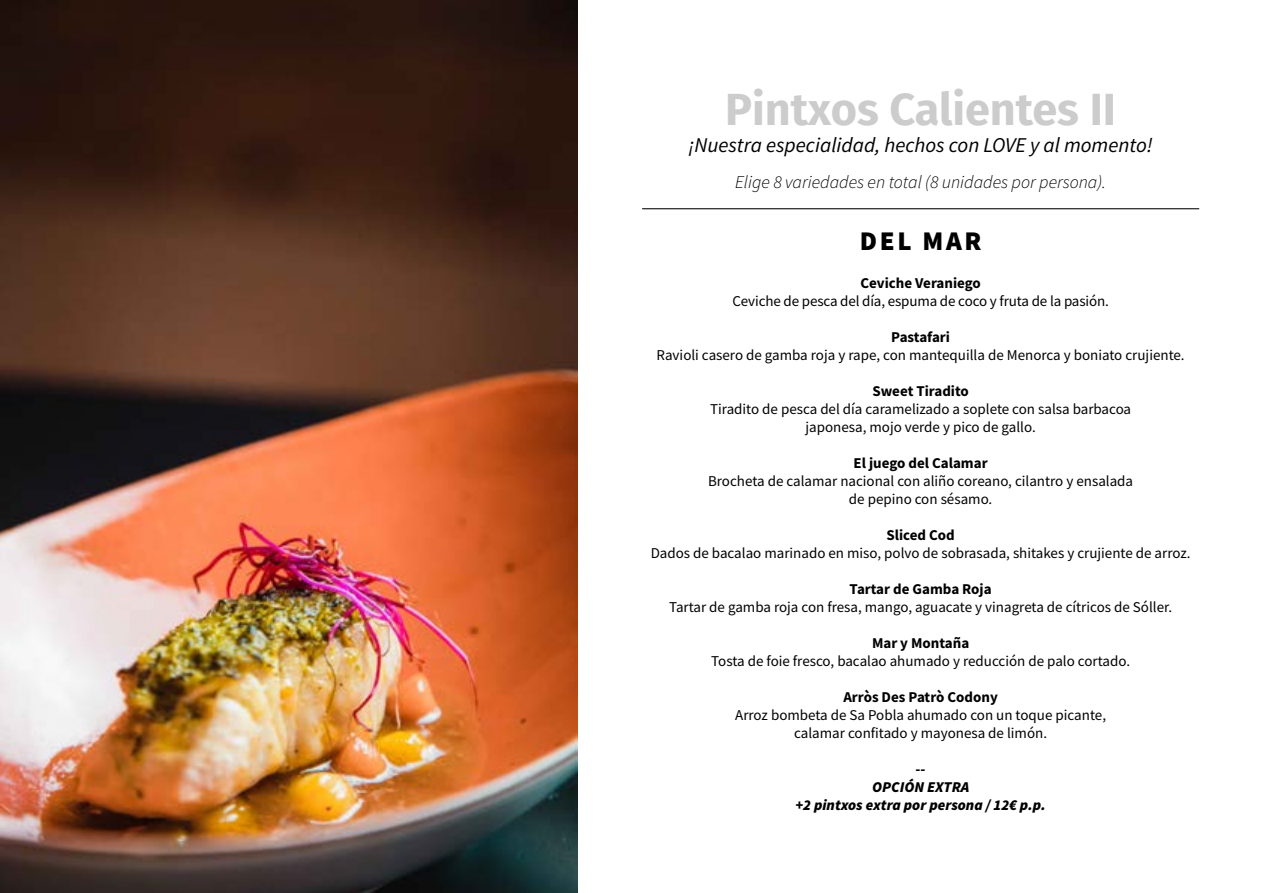
<style>
.page{position:relative;width:1263px;height:893px;background:#fff}
.page>*{position:absolute;margin:0;border:0;box-sizing:border-box;transform-origin:0 0}
.t1{font:700 45px "Fira Sans";color:#ccc}
.t2{font:900 27px "Source Sans Pro";letter-spacing:.1em;color:#000}
.t3{font:italic 21px "Source Sans Pro";color:#000}
.t4{font:italic 300 18px "Source Sans Pro";color:#000}
.t5{font:15px/18px "Source Sans Pro";color:#000;text-align:center}
.t6{font:700 15px "Source Sans Pro";color:#000}
.t7{font:italic 900 15px/18px "Source Sans Pro";color:#000;text-align:center}
</style>
<div class="page">
<hr style="left:642px;top:208px;width:557px;height:1px;background:#000">
<img style="left:0;top:0;width:577px;height:893px">
<h1 class="t1" style="left:725px;top:71px;width:392px">Pintxos Calientes II</h1>
<h3 class="t3" style="left:688px;top:132px;width:466px">¡Nuestra especialidad, hechos con LOVE y al momento!</h3>
<p class="t4" style="left:735px;top:171px;width:372px">Elige 8 variedades en total (8 unidades por persona).</p>
<h2 class="t2" style="left:860px;top:222px;width:123px">DEL MAR</h2>
<p class="t6" style="left:860px;top:273px;width:122px">Ceviche Veraniego</p>
<p class="t5" style="left:732px;top:292px;width:378px">Ceviche de pesca del día, espuma de coco y fruta de la pasión.</p>
<p class="t6" style="left:891px;top:327px;width:60px">Pastafari</p>
<p class="t5" style="left:657px;top:346px;width:530px">Ravioli casero de gamba roja y rape, con mantequilla de Menorca y boniato crujiente.</p>
<p class="t6" style="left:872px;top:381px;width:98px">Sweet Tiradito</p>
<p class="t5" style="left:710px;top:400px;width:423px">Tiradito de pesca del día caramelizado a soplete con salsa barbacoa japonesa, mojo verde y pico de gallo.</p>
<p class="t6" style="left:853px;top:453px;width:136px">El juego del Calamar</p>
<p class="t5" style="left:708px;top:472px;width:427px">Brocheta de calamar nacional con aliño coreano, cilantro y ensalada de pepino con sésamo.</p>
<p class="t6" style="left:886px;top:525px;width:70px">Sliced Cod</p>
<p class="t5" style="left:651px;top:544px;width:541px">Dados de bacalao marinado en miso, polvo de sobrasada, shitakes y crujiente de arroz.</p>
<p class="t6" style="left:850px;top:579px;width:144px">Tartar de Gamba Roja</p>
<p class="t5" style="left:669px;top:598px;width:505px">Tartar de gamba roja con fresa, mango, aguacate y vinagreta de cítricos de Sóller.</p>
<p class="t6" style="left:872px;top:633px;width:99px">Mar y Montaña</p>
<p class="t5" style="left:711px;top:652px;width:420px">Tosta de foie fresco, bacalao ahumado y reducción de palo cortado.</p>
<p class="t6" style="left:843px;top:687px;width:156px">Arròs Des Patrò Codony</p>
<p class="t5" style="left:735px;top:706px;width:372px">Arroz bombeta de Sa Pobla ahumado con un toque picante, calamar confitado y mayonesa de limón.</p>
<p class="t6" style="left:916px;top:759px;width:11px">--</p>
<p class="t7" style="left:795px;top:778px;width:252px">OPCIÓN EXTRA<br>+2 pintxos extra por persona / 12€ p.p.</p>
</div>
